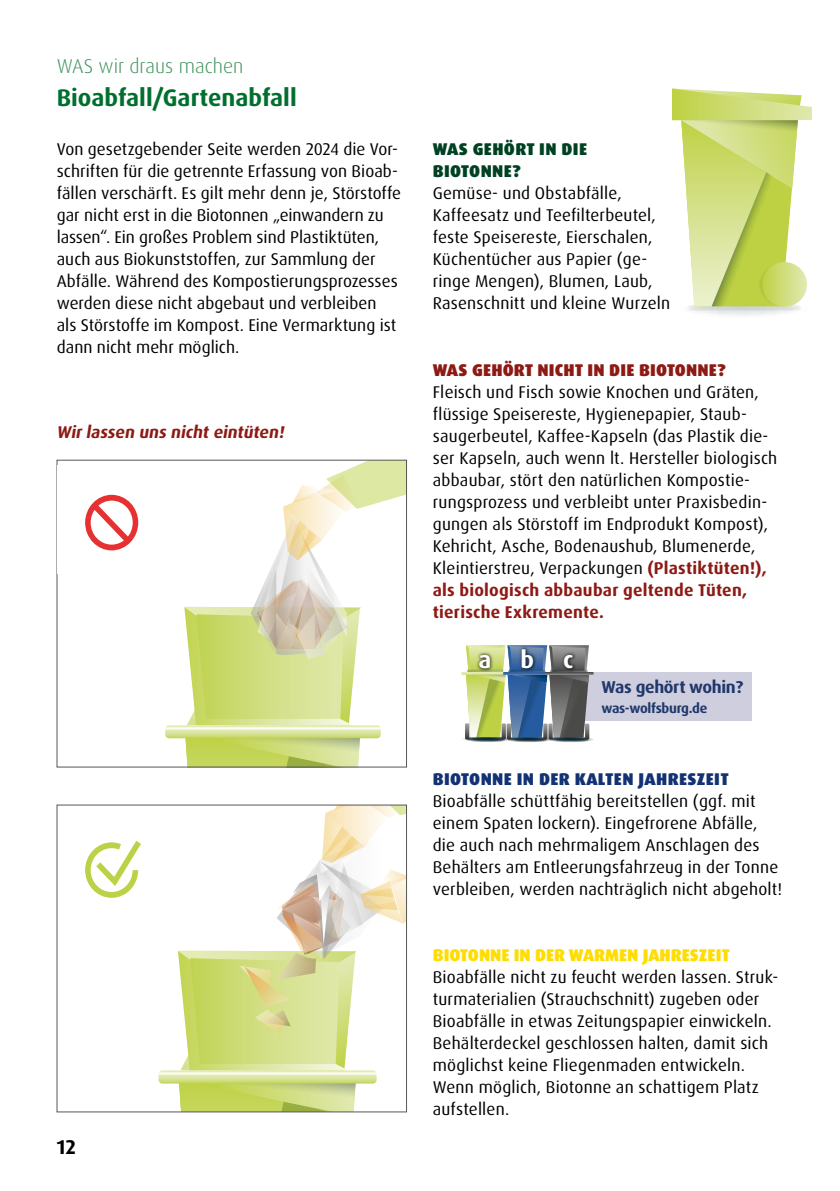
<style>
.page{position:relative;width:840px;height:1191px;background:#fff}
.page>*{position:absolute;margin:0;border:0;box-sizing:border-box;transform-origin:0 0}
.t1{font:700 24px "Dax OT";color:#006f2e}
.t2{font:700 23.8px "Dax OT";color:#fff}
.t3{font:300 20px "Dax OT";color:#3c905c}
.t4{font:700 20px "Dax OT";color:#000}
.t5{font:700 17.2px "Dax OT";letter-spacing:-.02em;color:#20386b}
.t6{font:17px/22px "Dax Pro";letter-spacing:.01em;color:#000}
.t7{font:700 17px/22px "Dax OT";letter-spacing:.015em;color:#8d1a14}
.t8{font:900 17px "Dax OT";letter-spacing:.02em;color:#123274}
.t9{font:900 17px "Dax OT";color:#fd0}
.t10{font:900 17px "Dax OT";letter-spacing:.01em;color:#8d1a14}
.t11{font:italic 700 17px "Dax OT";color:#8d1a14}
.t12{font:900 17px/22px "Dax OT";letter-spacing:.02em;color:#004122}
.t13{font:700 13.8px "Dax OT";letter-spacing:-.02em;color:#20386b}
.s1{font-family:"Dax OT";font-weight:700;color:#8d1a14}
</style>
<div class="page">
<div style="left:679px;top:302px;width:124px;height:16px;background:#fafafa;border-radius:50%"></div>
<svg style="left:671px;top:303px;width:145px;height:12px"></svg>
<svg style="left:686px;top:305px;width:114px;height:6px"></svg>
<svg style="left:672px;top:88px;width:139px;height:218px"></svg>
<div style="left:756px;top:262px;width:45px;height:45px;background:#bdd143;border-radius:50%"></div>
<div style="left:761px;top:262px;width:45px;height:45px;background:linear-gradient(to right,#bccf40,#e2eab1);border-radius:22px"></div>
<svg style="left:81px;top:460px;width:325px;height:307px"></svg>
<svg style="left:85px;top:804px;width:321px;height:306px"></svg>
<div style="left:569px;top:672px;width:181px;height:49px;background:#cfcede"></div>
<svg style="left:461px;top:645px;width:133px;height:97px;background:#86968c"></svg>
<p class="t3" style="left:57px;top:54px;width:188px">WAS wir draus machen</p>
<h1 class="t1" style="left:57px;top:82px;width:241px">Bioabfall/Gartenabfall</h1>
<p class="t6" style="left:57px;top:138px;width:346px">Von gesetzgebender Seite werden 2024 die Vor&shy;schriften für die getrennte Erfassung von Bioab&shy;fällen verschärft. Es gilt mehr denn je, Störstoffe gar nicht erst in die Biotonnen „einwandern zu lassen“. Ein großes Problem sind Plastiktüten, auch aus Biokunststoffen, zur Sammlung der Abfälle. Während des Kompostierungsprozesses werden diese nicht abgebaut und verbleiben<br>als Störstoffe im Kompost. Eine Vermarktung ist dann nicht mehr möglich.</p>
<p class="t12" style="left:432px;top:138px;width:156px">WAS GEHÖRT IN DIE<br>BIOTONNE?</p>
<p class="t6" style="left:432px;top:182px;width:239px">Gemüse- und Obstabfälle,<br>Kaffeesatz und Teefilterbeutel, feste Speisereste, Eierschalen,<br>Küchentücher aus Papier (ge&shy;ringe Mengen), Blumen, Laub,<br>Rasenschnitt und kleine Wurzeln</p>
<p class="t11" style="left:57px;top:421px;width:232px">Wirlassen uns nicht eintüten!</p>
<p class="t4" style="left:57px;top:1134px;width:21px">12</p>
<p class="t10" style="left:432px;top:359px;width:294px">WAS GEHÖRT NICHT IN DIE BIOTONNE?</p>
<p class="t6" style="left:432px;top:381px;width:346px">Fleisch und Fisch sowie Knochen und Gräten, flüssige Speisereste, Hygienepapier, Staub&shy;saugerbeutel, Kaffee-Kapseln (das Plastik die&shy;ser Kapseln, auch wenn lt. Hersteller biologisch abbaubar, stört den natürlichen Kompostie&shy;rungsprozess und verbleibt unter Praxisbedin&shy;gungen als Störstoff im Endprodukt Kompost), Kehricht, Asche, Bodenaushub, Blumenerde, Kleintierstreu, Verpackungen <span class="s1">(Plastiktüten!),</span></p>
<p class="t7" style="left:432px;top:579px;width:316px">als biologisch abbaubar geltende Tüten, tierische Exkremente.</p>
<h2 class="t2" style="left:478px;top:645px;width:96px">a b c</h2>
<p class="t5" style="left:601px;top:676px;width:143px">Was gehört wohin?</p>
<p class="t13" style="left:601px;top:699px;width:107px">was-wolfsburg.de</p>
<p class="t8" style="left:432px;top:767px;width:297px">BIOTONNE IN DER KALTEN JAHRESZEIT</p>
<p class="t6" style="left:432px;top:790px;width:350px">Bioabfälle schüttfähig bereitstellen (ggf. mit einem Spaten lockern). Eingefrorene Abfälle, die auch nach mehrmaligem Anschlagen des Behälters am Entleerungsfahrzeug in der Tonne verbleiben, werden nachträglich nicht abgeholt!</p>
<p class="t9" style="left:432px;top:944px;width:298px">BIOTONNE IN DER WARMEN JAHRESZEIT</p>
<p class="t6" style="left:432px;top:966px;width:347px">Bioabfälle nicht zu feucht werden lassen. Struk&shy;turmaterialien (Strauchschnitt) zugeben oder Bioabfälle in etwas Zeitungspapier einwickeln.<br>Behälterdeckel geschlossen halten, damit sich möglichst keine Fliegenmaden entwickeln.<br>Wenn möglich, Biotonne an schattigem Platz aufstellen.</p>
</div>
